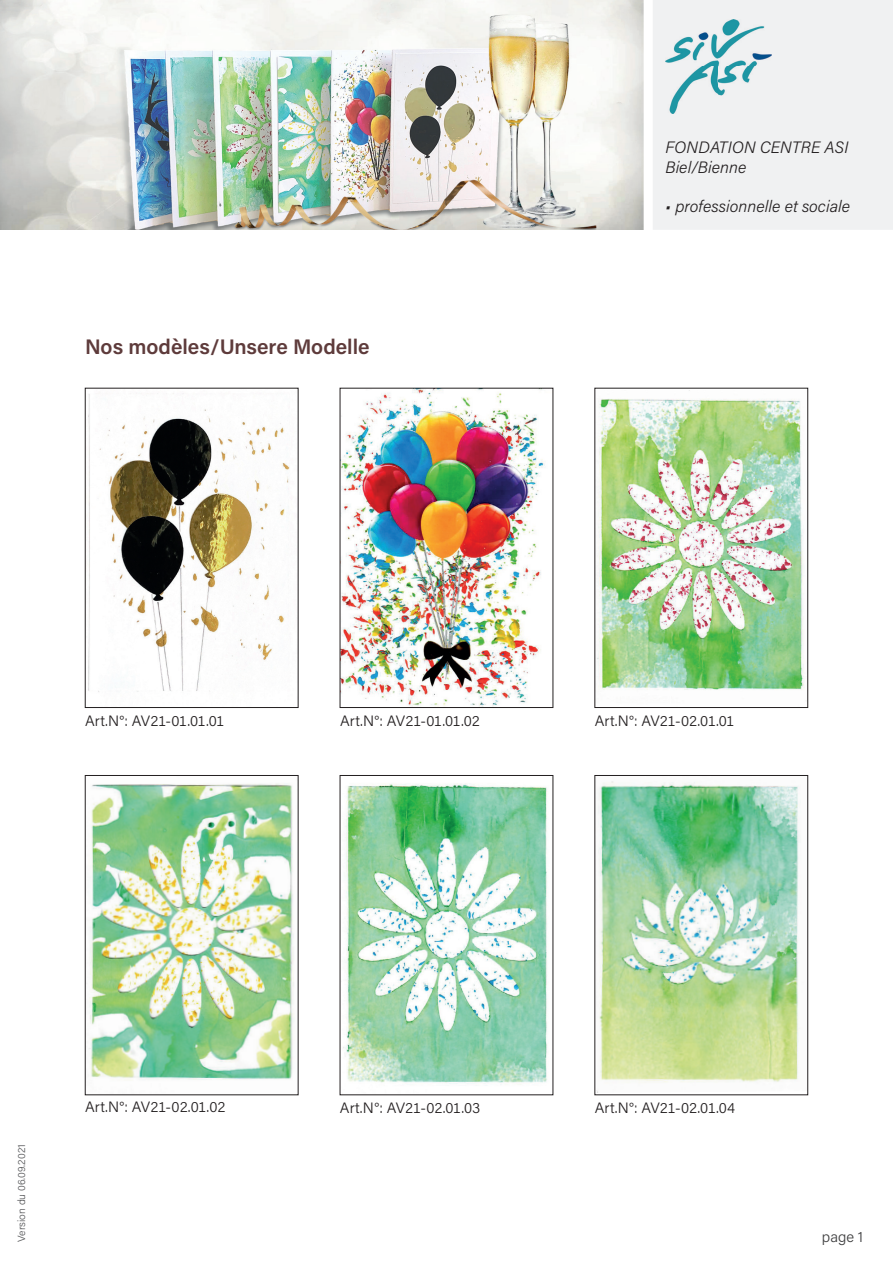
<style>
.page{position:relative;width:893px;height:1263px;background:#fff}
.page>*{position:absolute;margin:0;border:0;box-sizing:border-box;transform-origin:0 0}
.t1{font:600 21px "Acumin Pro";color:#5e3b3b}
.t2{font:italic 300 16.5px/19.8px "Acumin Pro";letter-spacing:.005em;color:#231f20}
.t3{font:300 15px "Acumin Pro";color:#231f20}
.t4{font:300 15px "Acumin Pro";color:#3e3e3f}
.t5{font:300 10.5px "Acumin Pro";color:#57585a}
</style>
<div class="page">
<div style="left:653px;top:0;width:240px;height:230px;background:#f0f1f2"></div>
<img style="left:0;top:0;width:643px;height:230px">
<img style="left:665px;top:19px;width:107px;height:94px">
<img style="left:88px;top:393px;width:202px;height:299px">
<div style="left:85px;top:388px;width:213px;height:320px;border:1px solid #231f20"></div>
<img style="left:597px;top:781px;width:204px;height:312px">
<div style="left:595px;top:775px;width:213px;height:320px;border:1px solid #231f20"></div>
<img style="left:342px;top:390px;width:203px;height:316px">
<img style="left:597px;top:390px;width:207px;height:300px">
<div style="left:595px;top:388px;width:213px;height:320px;border:1px solid #231f20"></div>
<img style="left:343px;top:783px;width:204px;height:302px">
<img style="left:89px;top:783px;width:205px;height:297px">
<div style="left:85px;top:775px;width:213px;height:320px;border:1px solid #231f20"></div>
<h1 class="t1" style="left:85px;top:332px;width:286px">Nos modèles/Unsere Modelle</h1>
<p class="t2" style="left:665px;top:137px;width:184px">FONDATION CENTRE ASI<br>Biel/Bienne</p>
<p class="t2" style="left:665px;top:196px;width:186px">• professionnelle et sociale</p>
<p class="t3" style="left:85px;top:711px;width:141px">Art.N°: AV21-01.01.01</p>
<p class="t3" style="left:340px;top:710px;width:141px">Art.N°: AV21-01.01.02</p>
<p class="t3" style="left:595px;top:711px;width:142px">Art.N°: AV21-02.01.01</p>
<p class="t5" style="left:14px;top:1242px;width:99px;rotate:-90deg">Version du 06.09.2021</p>
<p class="t3" style="left:85px;top:1097px;width:142px">Art.N°: AV21-02.01.02</p>
<p class="t3" style="left:340px;top:1098px;width:142px">Art.N°: AV21-02.01.03</p>
<p class="t3" style="left:595px;top:1098px;width:142px">Art.N°: AV21-02.01.04</p>
<p class="t4" style="left:822px;top:1226px;width:43px">page 1</p>
</div>
